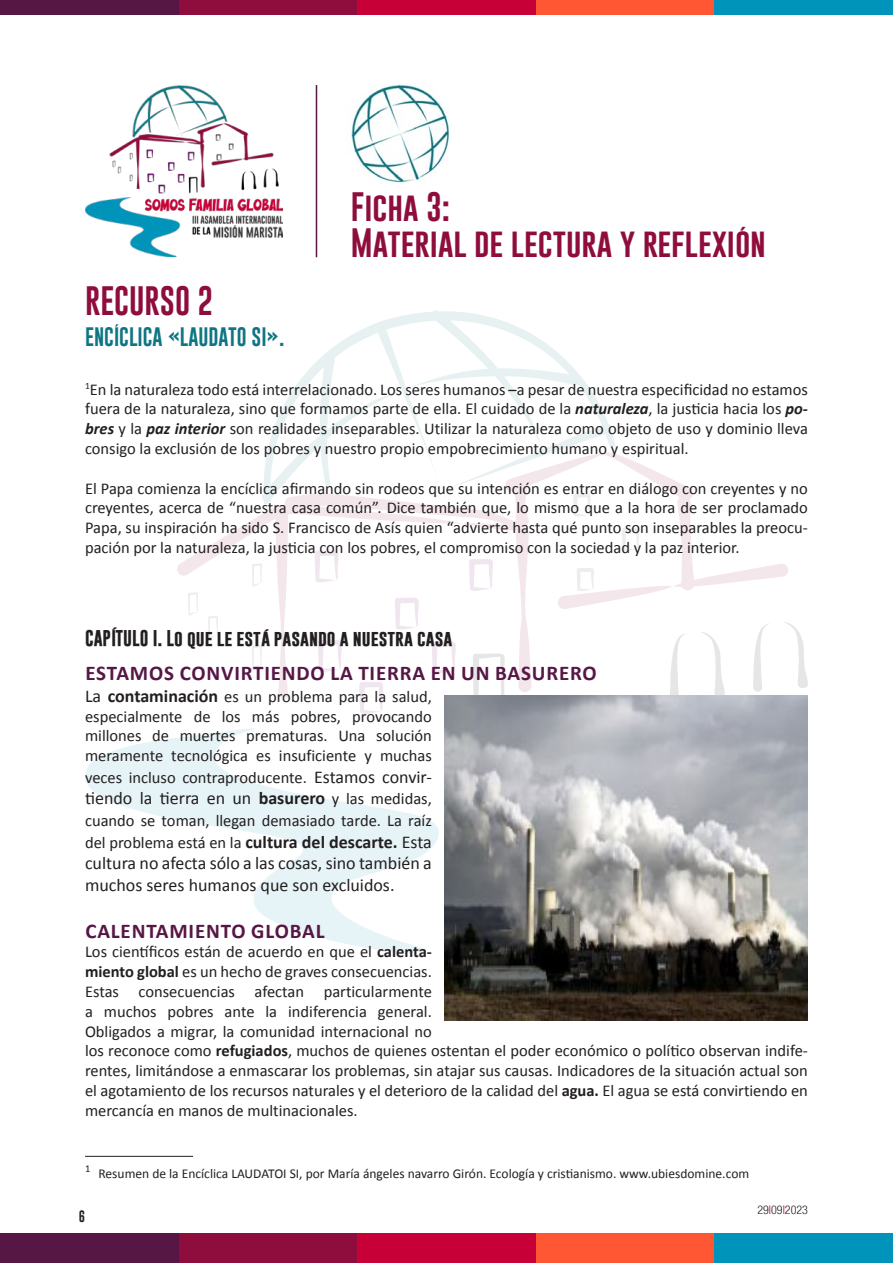
<style>
.page{position:relative;width:893px;height:1263px;background:#fff}
.page>*{position:absolute;margin:0;border:0;box-sizing:border-box;transform-origin:0 0}
.TIT_1{font:30px "Gobold";color:#8f0d3d}
.SOTTOTITOLO{font:700 21px "Calibri";letter-spacing:.04em;color:#571745}
.TIT_3{font:19.5px "Gobold";color:#0f7582}
.t1{font:18px/21.6px "Calibri";color:#231f20}
.t2{font:16.5px/19.8px "Calibri";color:#231f20;text-align:justify}
.TIT_2{font:700 16.5px "Gobold";color:#231f20}
.t3{font:13.5px "Calibri";color:#231f20}
.t4{font:300 condensed 12px "Helvetica Neue";color:#231f20}
.t5{font:12px "Gobold";color:#231f20}
.s1{font-weight:700;font-style:italic}
.s2{font-size:18px}
.s3{font-weight:700;font-size:18px}
.s4{font-weight:700}
.s5{font-size:16.5px}
.s6{color:#c70038}
</style>
<div class="page">
<svg style="left:789px;top:623px;width:19px;height:65px"></svg>
<svg style="left:360px;top:698px;width:23px;height:16px"></svg>
<svg style="left:177px;top:454px;width:612px;height:244px"></svg>
<svg style="left:261px;top:310px;width:355px;height:195px"></svg>
<svg style="left:85px;top:728px;width:354px;height:225px"></svg>
<div style="left:179px;top:1234px;width:178px;height:29px;background:#8f0d3d"></div>
<div style="left:179px;top:0;width:178px;height:15px;background:#8f0d3d"></div>
<div style="left:357px;top:1234px;width:179px;height:29px;background:#c70038"></div>
<div style="left:357px;top:0;width:179px;height:15px;background:#c70038"></div>
<div style="left:536px;top:1234px;width:178px;height:29px;background:#ff5733"></div>
<div style="left:536px;top:0;width:178px;height:15px;background:#ff5733"></div>
<div style="left:714px;top:1234px;width:179px;height:29px;background:#0094ba"></div>
<div style="left:714px;top:0;width:179px;height:15px;background:#0094ba"></div>
<div style="left:0;top:1234px;width:179px;height:29px;background:#571745"></div>
<div style="left:0;top:0;width:179px;height:15px;background:#571745"></div>
<hr style="left:85px;top:1156px;width:108px;height:1px;background:#231f20">
<img style="left:445px;top:695px;width:363px;height:325px">
<img style="left:85px;top:86px;width:197px;height:171px">
<hr style="left:316px;top:85px;width:1px;height:172px;background:#571745">
<img style="left:351px;top:84px;width:99px;height:99px">
<p class="TIT_1" style="left:351px;top:187px;width:101px">Ficha 3:</p>
<p class="TIT_1" style="left:351px;top:223px;width:416px">Material de lectura y reflexión</p>
<p class="TIT_1" style="left:85px;top:281px;width:130px">RECURSO 2</p>
<p class="TIT_3" style="left:85px;top:325px;width:201px">ENCÍCLICA «LAUDATO SI».</p>
<p class="t2" style="left:85px;top:379px;width:724px"><sup>1</sup>En la naturaleza todo está interrelacionado. Los seres humanos –a pesar de nuestra especificidad no estamos fuera de la naturaleza, sino que formamos parte de ella. El cuidado de la <span class="s1">naturaleza</span>, la justicia hacia los <span class="s1">po&shy;bres</span> y la <span class="s1">paz interior</span> son realidades inseparables. Utilizar la naturaleza como objeto de uso y dominio lleva consigo la exclusión de los pobres y nuestro propio empobrecimiento humano y espiritual.</p>
<p class="t2" style="left:85px;top:478px;width:724px">El Papa comienza la encíclica afirmando sin rodeos que su intención es entrar en diálogo con creyentes y no creyentes, acerca de “nuestra casa común”. Dice también que, lo mismo que a la hora de ser proclamado Papa, su inspiración ha sido S. Francisco de Asís quien “advierte hasta qué punto son inseparables la preocu&shy;pación por la naturaleza, la justicia con los pobres, el compromiso con la sociedad y la paz interior.</p>
<p class="TIT_2" style="left:85px;top:628px;width:369px">CAPÍTULO I. Lo que le está pasando a nuestra casa</p>
<p class="SOTTOTITOLO" style="left:85px;top:658px;width:513px">ESTAMOS CONVIRTIENDO LA TIERRA EN UN BASURERO</p>
<p class="t2" style="left:85px;top:686px;width:348px"><span class="s2">La</span> <span class="s3">contaminación</span> es un problema para la salud, especialmente de los más pobres, provocando millones de muertes prematuras. Una solución meramente tecnológica es insuficiente y muchas</p>
<p class="t2" style="left:85px;top:767px;width:348px">veces incluso contraproducente. <span class="s2">Estamos convir-</span></p>
<p class="t1" style="left:85px;top:787px;width:348px">tiendo la tierra en un <span class="s4">basurero</span> <span class="s5">y las medidas,</span></p>
<p class="t2" style="left:85px;top:809px;width:348px;line-height:21.6px">cuando se toman, llegan demasiado tarde. La raíz del problema está en la <span class="s3">cultura del descarte.</span> <span class="s2">Esta</span></p>
<p class="t1" style="left:85px;top:852px;width:348px">cultura no afecta sólo a las cosas, sino también a muchos seres humanos que son excluidos.</p>
<p class="SOTTOTITOLO" style="left:85px;top:916px;width:241px">CALENTAMIENTO GLOBAL</p>
<p class="t2" style="left:85px;top:941px;width:724px;text-align:left">Los científicos están de acuerdo en que el <span class="s4">calenta-<br>miento global</span> es un hecho de graves consecuencias.<br>Estas consecuencias afectan particularmente<br>a muchos pobres ante la indiferencia general.<br>Obligados a migrar, la comunidad internacional no<br>los reconoce como <span class="s4">refugiados</span>, muchos de quienes ostentan el poder económico o político observan indife&shy;rentes, limitándose a enmascarar los problemas, sin atajar sus causas. Indicadores de la situación actual son el agotamiento de los recursos naturales y el deterioro de la calidad del <span class="s4">agua.</span> El agua se está convirtiendo en mercancía en manos de multinacionales.</p>
<p class="t3" style="left:85px;top:1164px;width:666px"><sup>1</sup> Resumen de la Encíclica LAUDATOI SI, por María ángeles navarro Girón. Ecología y cristianismo. www.ubiesdomine.com</p>
<p class="t5" style="left:79px;top:1209px;width:8px">6</p>
<p class="t4" style="left:757px;top:1202px;width:52px">29<span class="s6">I</span>09<span class="s6">I</span>2023</p>
</div>
